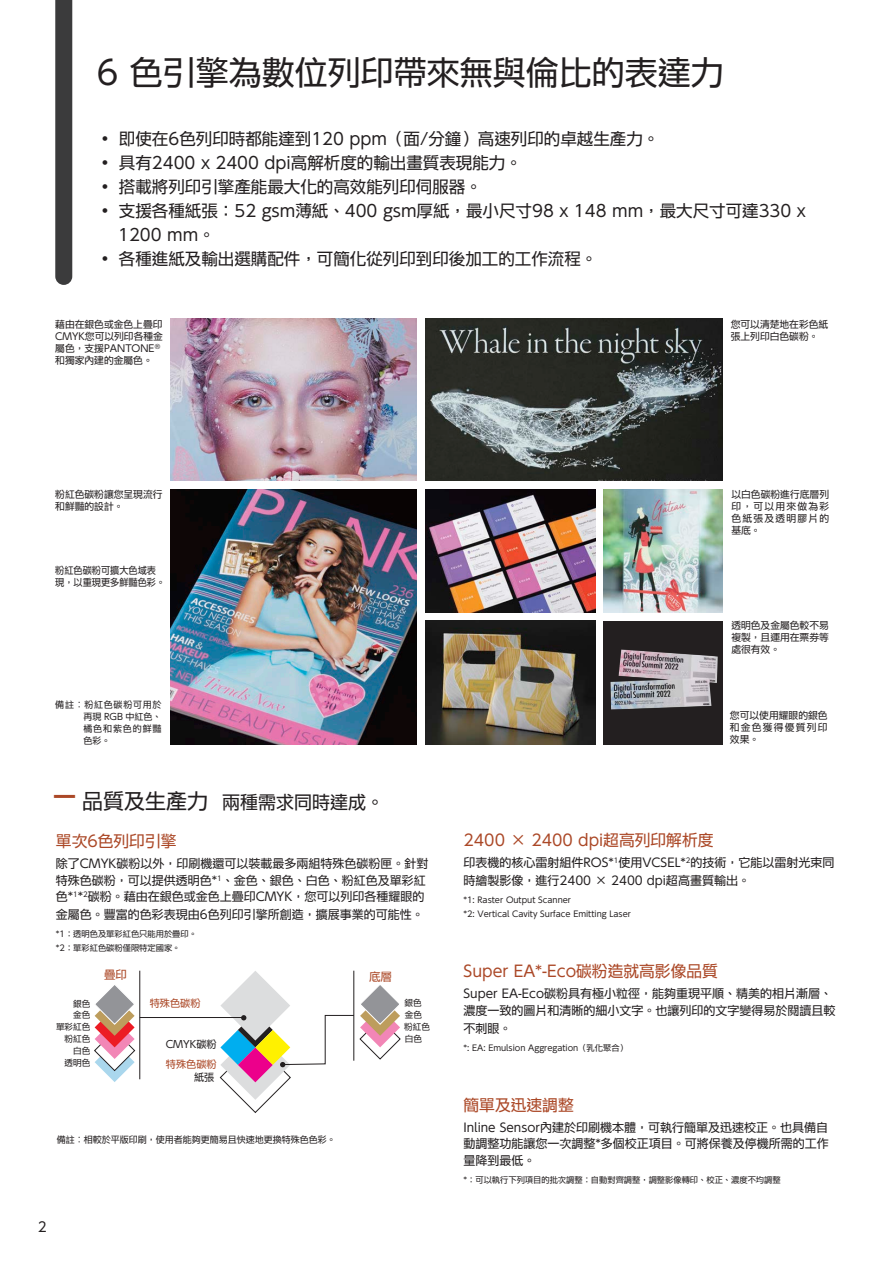
<style>
.page{position:relative;width:893px;height:1263px;background:#fff}
.page>*{position:absolute;margin:0;border:0;box-sizing:border-box;transform-origin:0 0}
.t1{font:33px "UD Shin Go Std TC";color:#231f20}
.t2{font:18px "UD Shin Go Std TC";color:#231f20}
.t3{font:16.5px "UD Shin Go Std TC";color:#231f20}
.t4{font:15.75px "UD Shin Go Std TC";color:#ab4827}
.t5{font:13.5px "UD Shin Go Std TC";color:#231f20}
.t6{font:12px/16.5px "UD Shin Go Std TC";color:#231f20}
.t7{font:11.4px "UD Shin Go Std TC";color:#ab4827}
.t8{font:10.05px "UD Shin Go Std TC";color:#ab4827}
.t9{font:10.05px "UD Shin Go Std TC";color:#231f20}
.t10{font:9.75px/12px "UD Shin Go Std TC";color:#231f20;text-align:justify}
.t11{font:9.75px/12px "UD Shin Go Std TC";color:#231f20;scale:.94 1}
.t12{font:9px/12px "UD Shin Go Std TC";color:#231f20;text-align:justify}
.t13{font:8.55px/11.9px "UD Shin Go Std TC";color:#231f20;text-align:right}
.t14{font:8.25px/13.5px "UD Shin Go Std TC";color:#231f20}
.s1{font-family:"Clarimo UDPE";font-weight:300}
.s2{font-family:"UD Shin Go Std TC De B";font-size:35.7px;color:#ab4827}
.s3{font-size:21px}
</style>
<div class="page">
<div style="left:55px;top:0;width:17px;height:285px;background:#3b3b3c"></div>
<img style="left:170px;top:489px;width:247px;height:255px">
<img style="left:170px;top:319px;width:247px;height:161px">
<img style="left:425px;top:621px;width:170px;height:123px">
<img style="left:425px;top:319px;width:298px;height:161px">
<div style="left:604px;top:621px;width:119px;height:123px;background:#231f20"></div>
<img style="left:610px;top:649px;width:108px;height:61px">
<img style="left:425px;top:489px;width:170px;height:123px">
<img style="left:604px;top:489px;width:119px;height:123px">
<hr style="left:140px;top:1017px;width:104px;height:1px;background:#231f20">
<hr style="left:140px;top:971px;width:1px;height:108px;background:#231f20">
<svg style="left:94px;top:985px;width:41px;height:97px"></svg>
<svg style="left:220px;top:971px;width:181px;height:142px"></svg>
<h1 class="t1" style="left:97px;top:49px;width:628px">6 色引擎為數位列印帶來無與倫比的表達力</h1>
<h3 class="t3" style="left:97px;top:127px;width:564px">‧ 即使在6色列印時都能達到120 ppm（面/分鐘）高速列印的卓越生產力。</h3>
<h3 class="t3" style="left:97px;top:151px;width:426px">‧ 具有2400 x 2400 dpi高解析度的輸出畫質表現能力。</h3>
<h3 class="t3" style="left:97px;top:175px;width:386px">‧ 搭載將列印引擎產能最大化的高效能列印伺服器。</h3>
<h3 class="t3" style="left:97px;top:199px;width:710px">‧ 支援各種紙張：52 gsm薄紙、400 gsm厚紙，最小尺寸98 x 148 mm，最大尺寸可達330 x</h3>
<h3 class="t3" style="left:118px;top:223px;width:98px">1200 mm。</h3>
<h3 class="t3" style="left:97px;top:247px;width:502px">‧ 各種進紙及輸出選購配件，可簡化從列印到印後加工的工作流程。</h3>
<p class="t10" style="left:55px;top:317px;width:109px;text-align:left">藉由在銀色或金色上疊印<br>CMYK您可以列印各種金屬色，支援PANTONE<span class="s1">®</span>和獨家內建的金屬色。</p>
<p class="t10" style="left:731px;top:317px;width:99px">您可以清楚地在彩色紙張上列印白色碳粉。</p>
<p class="t10" style="left:55px;top:488px;width:109px">粉紅色碳粉讓您呈現流行和鮮豔的設計。</p>
<p class="t11" style="left:55px;top:563px;width:119px">粉紅色碳粉可擴大色域表現，以重現更多鮮豔色彩。</p>
<p class="t12" style="left:83px;top:698px;width:80px;text-indent:-28px">備註︰粉紅色碳粉可用於再現 RGB 中紅色、橘色和紫色的鮮豔色彩。</p>
<h2 class="t2" style="left:54px;top:789px;width:331px"><span class="s2">—</span> <span class="s3">品質及生產力</span> 兩種需求同時達成。</h2>
<h3 class="t4" style="left:56px;top:830px;width:122px">單次6色列印引擎</h3>
<p class="t6" style="left:56px;top:855px;width:374px">除了CMYK碳粉以外，印刷機還可以裝載最多兩組特殊色碳粉匣。針對特殊色碳粉，可以提供透明色*<sup>1</sup>、金色、銀色、白色、粉紅色及單彩紅色*<sup>1</sup>*<sup>2</sup>碳粉。藉由在銀色或金色上疊印CMYK，您可以列印各種耀眼的</p>
<p class="t6" style="left:56px;top:906px;width:369px">金屬色。豐富的色彩表現由6色列印引擎所創造，擴展事業的可能性。</p>
<p class="t14" style="left:56px;top:927px;width:143px">*1：透明色及單彩紅色只能用於疊印。*2：單彩紅色碳粉僅限特定國家。</p>
<p class="t10" style="left:731px;top:488px;width:99px">以白色碳粉進行底層列印，可以用來做為彩色紙張及透明膠片的基底。</p>
<p class="t10" style="left:731px;top:619px;width:99px">透明色及金屬色較不易複製，且運用在票券等處很有效。</p>
<p class="t10" style="left:730px;top:709px;width:99px">您可以使用耀眼的銀色和金色獲得優質列印效果。</p>
<h3 class="t4" style="left:463px;top:829px;width:251px">2400 × 2400 dpi超高列印解析度</h3>
<p class="t6" style="left:463px;top:853px;width:372px;line-height:18px">印表機的核心雷射組件ROS*<sup>1</sup>使用VCSEL*<sup>2</sup>的技術，它能以雷射光束同時繪製影像，進行2400 × 2400 dpi超高畫質輸出。</p>
<p class="t14" style="left:463px;top:893px;width:169px">*1: Raster Output Scanner<br>*2: Vertical Cavity Surface Emitting Laser</p>
<p class="t13" style="left:56px;top:997px;width:36px">銀色<br>金色<br>單彩紅色粉紅色白色<br>透明色</p>
<p class="t7" style="left:104px;top:966px;width:24px">疊印</p>
<h3 class="t4" style="left:463px;top:960px;width:256px">Super EA*-Eco碳粉造就高影像品質</h3>
<p class="t6" style="left:463px;top:985px;width:373px">Super EA-Eco碳粉具有極小粒徑，能夠重現平順、精美的相片漸層、濃度一致的圖片和清晰的細小文字。也讓列印的文字變得易於閱讀且較</p>
<p class="t6" style="left:463px;top:1019px;width:49px">不刺眼。</p>
<p class="t7" style="left:369px;top:968px;width:24px">底層</p>
<p class="t8" style="left:150px;top:996px;width:52px">特殊色碳粉</p>
<p class="t13" style="left:404px;top:997px;width:27px;text-align:left">銀色金色粉紅色白色</p>
<p class="t9" style="left:166px;top:1037px;width:53px">CMYK碳粉</p>
<p class="t14" style="left:463px;top:1040px;width:166px">*: EA: Emulsion Aggregation（乳化聚合）</p>
<p class="t8" style="left:166px;top:1056px;width:52px">特殊色碳粉</p>
<p class="t9" style="left:194px;top:1070px;width:22px">紙張</p>
<p class="t12" style="left:57px;top:1133px;width:280px">備註︰相較於平版印刷，使用者能夠更簡易且快速地更換特殊色色彩。</p>
<p class="t5" style="left:38px;top:1217px;width:10px">2</p>
<h3 class="t4" style="left:463px;top:1093px;width:112px">簡單及迅速調整</h3>
<p class="t6" style="left:463px;top:1118px;width:367px;text-align:justify">Inline Sensor內建於印刷機本體，可執行簡單及迅速校正。也具備自動調整功能讓您一次調整*多個校正項目。可將保養及停機所需的工作量降到最低。</p>
<p class="t14" style="left:463px;top:1173px;width:319px">*：可以執行下列項目的批次調整：自動對齊調整，調整影像轉印、校正、濃度不均調整</p>
</div>
